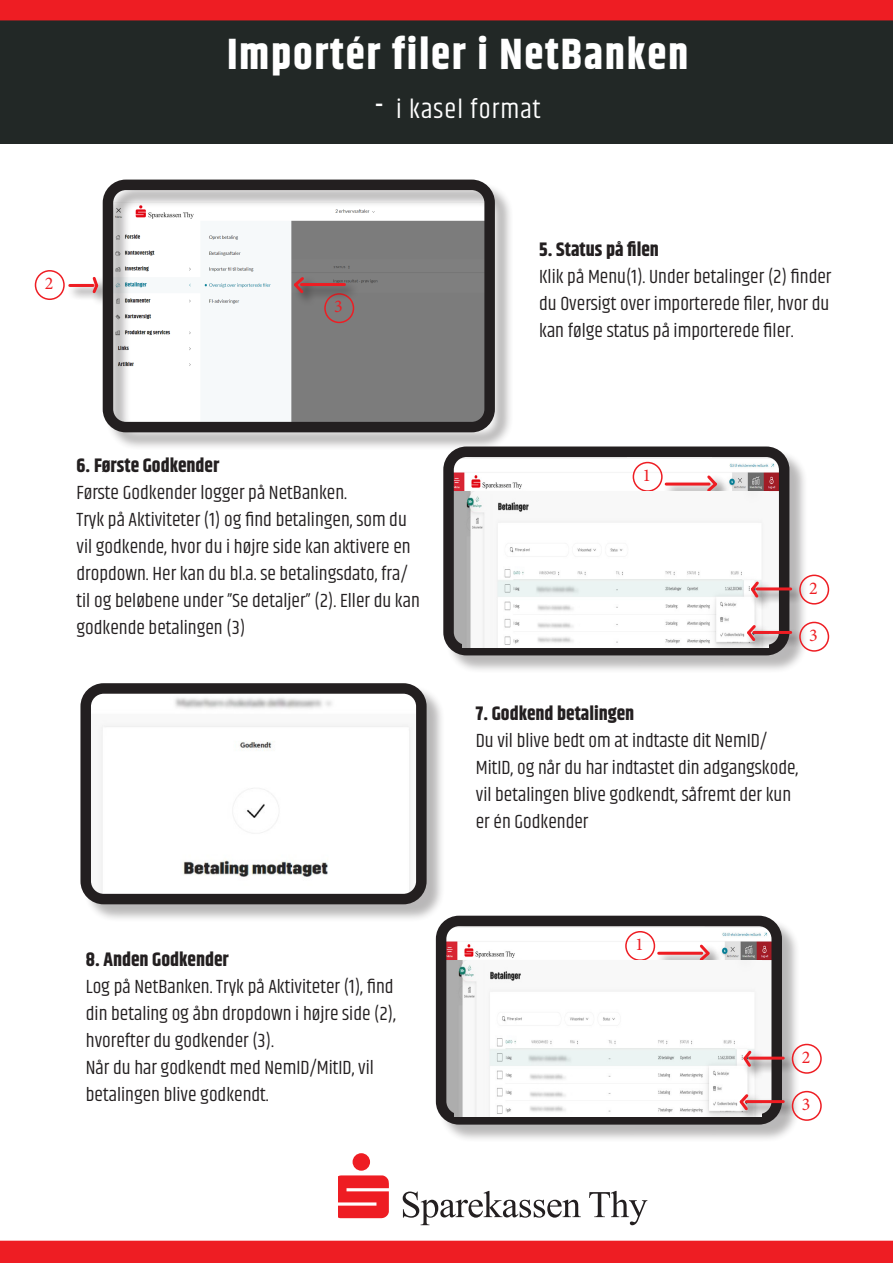
<style>
.page{position:relative;width:893px;height:1263px;background:#fff}
.page>*{position:absolute;margin:0;border:0;box-sizing:border-box;transform-origin:0 0}
.t1{font:700 43.65px "Khand";letter-spacing:.04em;color:#fff}
.t2{font:27px "Khand";letter-spacing:.04em;color:#fff}
.t3{font:19.5px/27px "Khand";color:#231f20}
.t4{font:700 19.5px "Khand";color:#231f20}
.t5{font:18px "Minion Pro";color:#ee1d23}
.s1{font-size:40.5px}
</style>
<div class="page">
<svg style="left:338px;top:1175px;width:51px;height:43px"></svg>
<div style="left:353px;top:1153px;width:17px;height:18px;background:#ee1d23;border-radius:50%"></div>
<svg style="left:403px;top:1191px;width:178px;height:34px"></svg>
<svg style="left:589px;top:1191px;width:58px;height:34px"></svg>
<div style="left:0;top:1241px;width:893px;height:22px;background:#ee1d23"></div>
<div style="left:0;top:0;width:893px;height:144px;background:#222826"></div>
<div style="left:0;top:0;width:893px;height:20px;background:#ee1d23"></div>
<div style="left:446px;top:449px;width:362px;height:225px;background:#231f20;opacity:.32"></div>
<img style="left:454px;top:458px;width:173px;height:186px">
<img style="left:627px;top:458px;width:151px;height:166px">
<div style="left:443px;top:446px;width:346px;height:209px;border:10px solid #231f20;border-radius:18px"></div>
<div style="left:83px;top:685px;width:362px;height:238px;background:#231f20;opacity:.32"></div>
<img style="left:91px;top:694px;width:325px;height:199px">
<div style="left:80px;top:683px;width:347px;height:221px;border:10px solid #231f20;border-radius:18px"></div>
<div style="left:105px;top:182px;width:409px;height:269px;background:#231f20;opacity:.32"></div>
<div style="left:103px;top:180px;width:392px;height:252px;border:10px solid #231f20;border-radius:18px"></div>
<div style="left:633px;top:462px;width:30px;height:30px;border:2px solid #ee1d23;border-radius:50%"></div>
<div style="left:663px;top:474px;width:67px;height:31px;background:#231f20;opacity:.75"></div>
<hr style="left:666px;top:483px;width:43px;height:3px;background:#ee1d23">
<svg style="left:704px;top:473px;width:16px;height:19px"></svg>
<div style="left:35px;top:270px;width:30px;height:30px;border:2px solid #ee1d23;border-radius:50%"></div>
<div style="left:324px;top:293px;width:30px;height:30px;border:2px solid #ee1d23;border-radius:50%"></div>
<div style="left:67px;top:276px;width:45px;height:30px;background:#231f20;opacity:.75"></div>
<hr style="left:70px;top:284px;width:23px;height:3px;background:#ee1d23">
<svg style="left:90px;top:276px;width:11px;height:20px"></svg>
<div style="left:292px;top:276px;width:67px;height:31px;background:#231f20;opacity:.75"></div>
<hr style="left:301px;top:283px;width:43px;height:3px;background:#ee1d23">
<svg style="left:291px;top:274px;width:16px;height:22px"></svg>
<img style="left:462px;top:492px;width:307px;height:155px">
<div style="left:749px;top:580px;width:57px;height:31px;background:#231f20;opacity:.75"></div>
<hr style="left:757px;top:587px;width:34px;height:3px;background:#ee1d23">
<svg style="left:748px;top:579px;width:13px;height:21px"></svg>
<div style="left:745px;top:624px;width:61px;height:31px;background:#231f20;opacity:.75"></div>
<hr style="left:754px;top:631px;width:37px;height:3px;background:#ee1d23">
<svg style="left:744px;top:622px;width:14px;height:22px"></svg>
<div style="left:799px;top:575px;width:30px;height:30px;border:2px solid #ee1d23;border-radius:50%"></div>
<div style="left:799px;top:622px;width:30px;height:30px;border:2px solid #ee1d23;border-radius:50%"></div>
<div style="left:438px;top:918px;width:362px;height:225px;background:#231f20;opacity:.32"></div>
<img style="left:447px;top:927px;width:173px;height:186px">
<img style="left:620px;top:927px;width:151px;height:166px">
<div style="left:436px;top:916px;width:346px;height:208px;border:10px solid #231f20;border-radius:18px"></div>
<div style="left:625px;top:931px;width:30px;height:30px;border:2px solid #ee1d23;border-radius:50%"></div>
<div style="left:656px;top:943px;width:67px;height:31px;background:#231f20;opacity:.75"></div>
<hr style="left:659px;top:952px;width:43px;height:3px;background:#ee1d23">
<svg style="left:697px;top:942px;width:15px;height:19px"></svg>
<img style="left:455px;top:961px;width:306px;height:155px">
<div style="left:742px;top:1049px;width:56px;height:31px;background:#231f20;opacity:.75"></div>
<hr style="left:750px;top:1057px;width:33px;height:3px;background:#ee1d23">
<svg style="left:741px;top:1048px;width:13px;height:21px"></svg>
<div style="left:738px;top:1093px;width:60px;height:31px;background:#231f20;opacity:.75"></div>
<hr style="left:746px;top:1100px;width:37px;height:3px;background:#ee1d23">
<svg style="left:737px;top:1091px;width:14px;height:22px"></svg>
<div style="left:792px;top:1044px;width:30px;height:30px;border:2px solid #ee1d23;border-radius:50%"></div>
<div style="left:792px;top:1091px;width:30px;height:30px;border:2px solid #ee1d23;border-radius:50%"></div>
<p class="t1" style="left:227px;top:24px;width:463px">Importér filer i NetBanken</p>
<p class="t2" style="left:374px;top:93px;width:168px"><span class="s1">-</span> i kasel format</p>
<p class="t5" style="left:45px;top:271px;width:10px">2</p>
<p class="t5" style="left:334px;top:294px;width:10px">3</p>
<p class="t4" style="left:77px;top:452px;width:144px">6. Første Godkender</p>
<p class="t3" style="left:77px;top:480px;width:272px">Første Godkender logger på NetBanken.</p>
<p class="t3" style="left:77px;top:507px;width:345px">Tryk på Aktiviteter (1) og find betalingen, som du vil godkende, hvor du i højre side kan aktivere en dropdown. Her kan du bl.a. se betalingsdato, fra/ til og beløbene under ”Se detaljer” (2). Eller du kan godkende betalingen (3)</p>
<p class="t4" style="left:86px;top:945px;width:144px">8. Anden Godkender</p>
<p class="t3" style="left:86px;top:974px;width:312px">Log på NetBanken. Tryk på Aktiviteter (1), find din betaling og åbn dropdown i højre side (2), hvorefter du godkender (3).</p>
<p class="t3" style="left:86px;top:1055px;width:289px">Når du har godkendt med NemID/MitID, vil betalingen blive godkendt.</p>
<p class="t4" style="left:539px;top:235px;width:121px">5. Status på filen</p>
<p class="t3" style="left:539px;top:264px;width:294px;text-align:justify">Klik på Menu(1). Under betalinger (2) finder du Oversigt over importerede filer, hvor du kan følge status på importerede filer.</p>
<p class="t5" style="left:643px;top:463px;width:10px">1</p>
<p class="t5" style="left:809px;top:576px;width:10px">2</p>
<p class="t5" style="left:809px;top:623px;width:10px">3</p>
<p class="t4" style="left:476px;top:699px;width:160px">7. Godkend betalingen</p>
<p class="t3" style="left:476px;top:728px;width:324px">Du vil blive bedt om at indtaste dit NemID/ MitID, og når du har indtastet din adgangskode, vil betalingen blive godkendt, såfremt der kun er én Godkender</p>
<p class="t5" style="left:635px;top:932px;width:10px">1</p>
<p class="t5" style="left:802px;top:1045px;width:10px">2</p>
<p class="t5" style="left:802px;top:1092px;width:10px">3</p>
</div>
